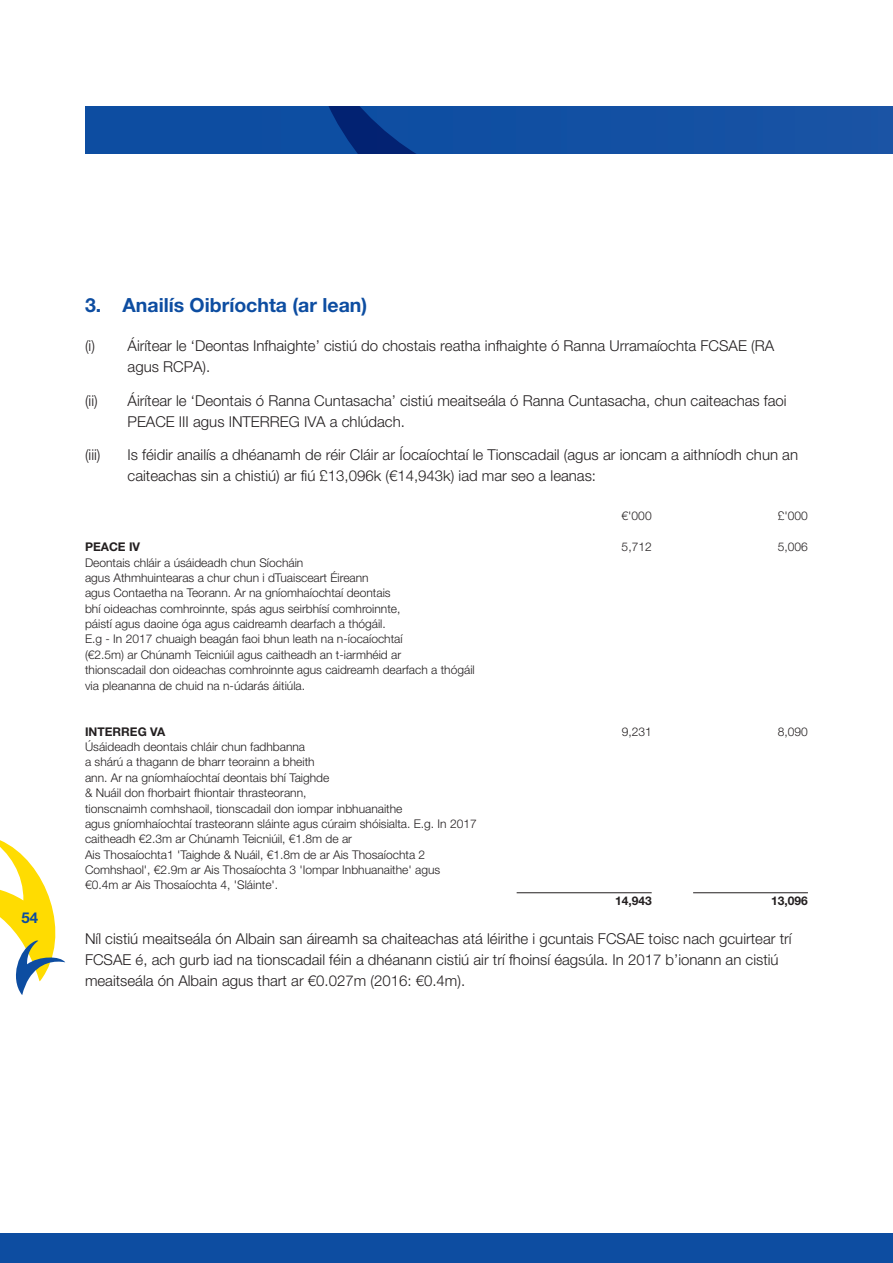
<style>
.page{position:relative;width:893px;height:1263px;background:#fff}
.page>*{position:absolute;margin:0;border:0;box-sizing:border-box;transform-origin:0 0}
.Accounts_full_number{font:700 19.5px "Helvetica Neue LT Std";color:#0d4da1}
._1_0_Body{font:300 15px/21px "Helvetica Neue LT Pro";color:#231f20}
.t1{font:700 15px "Helvetica Neue LT Std";color:#0d4da1}
.Table_Text{font:300 12px "Helvetica Neue LT Std";color:#231f20}
.Table_Text-2{font:700 12px "Helvetica Neue LT Std";color:#231f20}
</style>
<div class="page">
<hr style="left:517px;top:892px;width:135px;height:1px;background:#231f20">
<hr style="left:693px;top:892px;width:115px;height:1px;background:#231f20">
<div style="left:0;top:1233px;width:893px;height:30px;background:#0d4da1"></div>
<div style="left:85px;top:106px;width:808px;height:47px;background:#114fa2"></div>
<svg style="left:328px;top:106px;width:87px;height:47px"></svg>
<svg style="left:0;top:840px;width:65px;height:155px"></svg>
<p class="t1" style="left:22px;top:908px;width:18px">54</p>
<p class="Accounts_full_number" style="left:85px;top:293px;width:284px">3. Anailís Oibríochta (ar lean)</p>
<p class="_1_0_Body" style="left:128px;top:335px;width:648px;text-indent:-43px">(i) Áirítear le ‘Deontas Infhaighte’ cistiú do chostais reatha infhaighte ó Ranna Urramaíochta FCSAE (RA agus RCPA).</p>
<p class="_1_0_Body" style="left:128px;top:389px;width:661px;text-indent:-43px">(ii) Áirítear le ‘Deontais ó Ranna Cuntasacha’ cistiú meaitseála ó Ranna Cuntasacha, chun caiteachas faoi<br>PEACE III agus INTERREG IVA a chlúdach.</p>
<p class="_1_0_Body" style="left:85px;top:444px;width:17px">(iii)</p>
<p class="_1_0_Body" style="left:128px;top:444px;width:672px">Is féidir anailís a dhéanamh de réir Cláir ar Íocaíochtaí le Tionscadail (agus ar ioncam a aithníodh chun an caiteachas sin a chistiú) ar fiú £13,096k (€14,943k) iad mar seo a leanas:</p>
<p class="Table_Text" style="left:622px;top:509px;width:32px">€'000</p>
<p class="Table_Text" style="left:778px;top:509px;width:32px">£'000</p>
<p class="Table_Text-2" style="left:85px;top:539px;width:57px">PEACE IV</p>
<p class="Table_Text" style="left:622px;top:539px;width:32px">5,712</p>
<p class="Table_Text" style="left:778px;top:539px;width:32px">5,006</p>
<p class="Table_Text" style="left:85px;top:555px;width:220px">Deontais chláir a úsáideadh chun Síocháin</p>
<p class="Table_Text" style="left:85px;top:570px;width:285px">agus Athmhuintearas a chur chun i dTuaisceart Éireann</p>
<p class="Table_Text" style="left:85px;top:586px;width:307px">agus Contaetha na Teorann. Ar na gníomhaíochtaí deontais</p>
<p class="Table_Text" style="left:85px;top:601px;width:317px">bhí oideachas comhroinnte, spás agus seirbhísí comhroinnte,</p>
<p class="Table_Text" style="left:85px;top:616px;width:302px">páistí agus daoine óga agus caidreamh dearfach a thógáil.</p>
<p class="Table_Text" style="left:85px;top:632px;width:319px">E.g - In 2017 chuaigh beagán faoi bhun leath na n-íocaíochtaí</p>
<p class="Table_Text" style="left:85px;top:647px;width:318px">(€2.5m) ar Chúnamh Teicniúil agus caitheadh an t-iarmhéid ar</p>
<p class="Table_Text" style="left:85px;top:662px;width:391px">thionscadail don oideachas comhroinnte agus caidreamh dearfach a thógáil</p>
<p class="Table_Text" style="left:85px;top:678px;width:222px">via pleananna de chuid na n-údarás áitiúla.</p>
<p class="Table_Text-2" style="left:85px;top:724px;width:82px">INTERREG VA</p>
<p class="Table_Text" style="left:622px;top:724px;width:32px">9,231</p>
<p class="Table_Text" style="left:778px;top:724px;width:32px">8,090</p>
<p class="Table_Text" style="left:85px;top:739px;width:222px">Úsáideadh deontais chláir chun fadhbanna</p>
<p class="Table_Text" style="left:85px;top:755px;width:231px">a shárú a thagann de bharr teorainn a bheith</p>
<p class="Table_Text" style="left:85px;top:770px;width:246px">ann. Ar na gníomhaíochtaí deontais bhí Taighde</p>
<p class="Table_Text" style="left:85px;top:785px;width:223px">&amp; Nuáil don fhorbairt fhiontair thrasteorann,</p>
<p class="Table_Text" style="left:85px;top:801px;width:319px">tionscnaimh comhshaoil, tionscadail don iompar inbhuanaithe</p>
<p class="Table_Text" style="left:85px;top:816px;width:393px">agus gníomhaíochtaí trasteorann sláinte agus cúraim shóisialta. E.g. In 2017</p>
<p class="Table_Text" style="left:85px;top:832px;width:268px">caitheadh €2.3m ar Chúnamh Teicniúil, €1.8m de ar</p>
<p class="Table_Text" style="left:85px;top:847px;width:342px">Ais Thosaíochta1 'Taighde &amp; Nuáil, €1.8m de ar Ais Thosaíochta 2</p>
<p class="Table_Text" style="left:85px;top:862px;width:357px">Comhshaol', €2.9m ar Ais Thosaíochta 3 'Iompar Inbhuanaithe' agus</p>
<p class="Table_Text" style="left:85px;top:878px;width:195px">€0.4m ar Ais Thosaíochta 4, 'Sláinte'.</p>
<p class="Table_Text-2" style="left:615px;top:893px;width:38px">14,943</p>
<p class="Table_Text-2" style="left:771px;top:893px;width:38px">13,096</p>
<p class="_1_0_Body" style="left:85px;top:928px;width:708px">Níl cistiú meaitseála ón Albain san áireamh sa chaiteachas atá léirithe i gcuntais FCSAE toisc nach gcuirtear trí<br>FCSAE é, ach gurb iad na tionscadail féin a dhéanann cistiú air trí fhoinsí éagsúla. In 2017 b’ionann an cistiú meaitseála ón Albain agus thart ar €0.027m (2016: €0.4m).</p>
</div>
